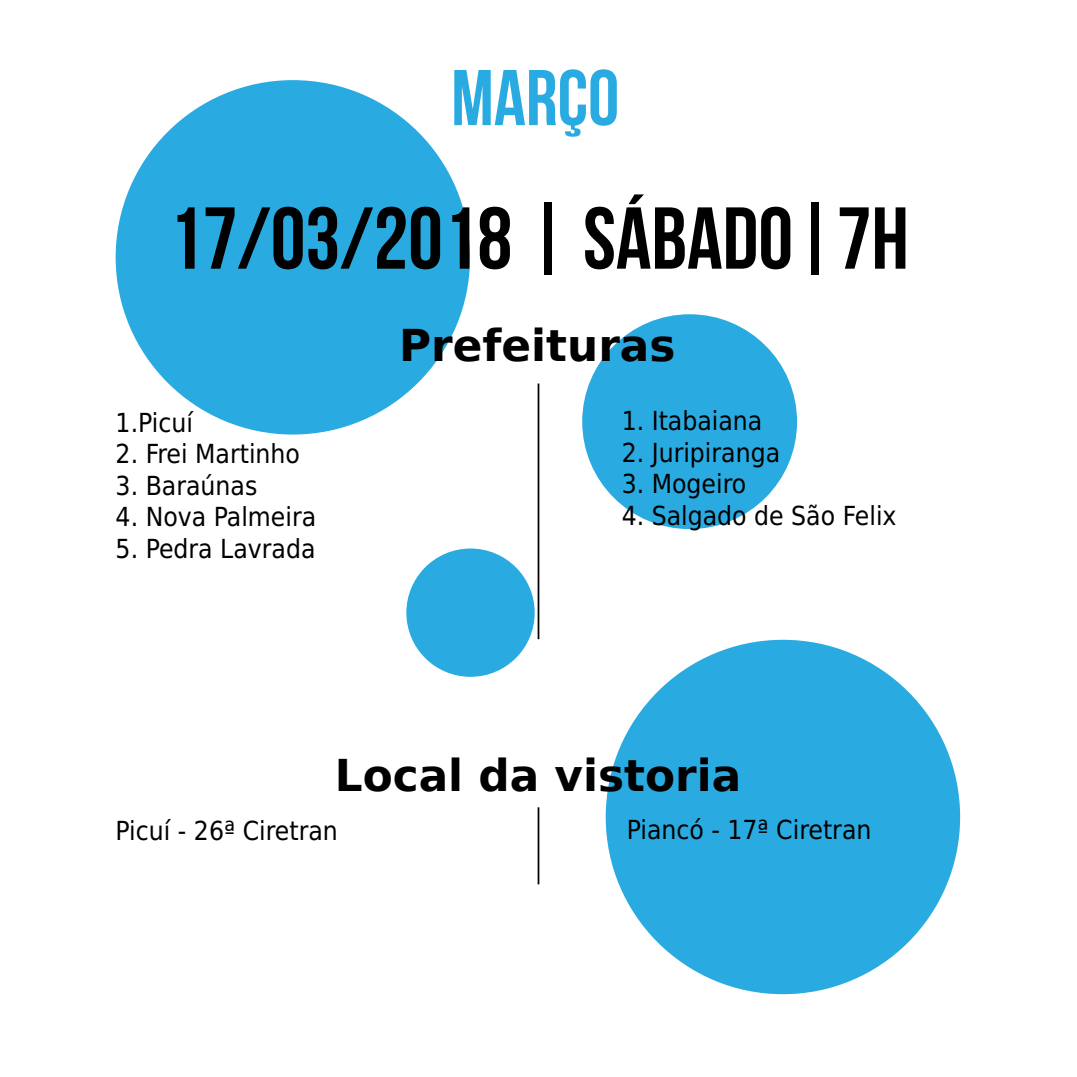
<style>
.page{position:relative;width:1077px;height:1077px;background:#fff}
.page>*{position:absolute;margin:0;border:0;box-sizing:border-box;transform-origin:0 0}
.t1{font:87.5px "Bebas Neue";color:#000}
.t2{font:78.75px "Bebas Neue";color:#29abe2}
.t3{font:700 43.75px "DejaVu Sans";color:#000}
.t4{font:26.25px "DejaVu Sans Condensed";color:#000}
</style>
<div class="page">
<div style="left:116px;top:80px;width:354px;height:354px;background:#29abe2;border-radius:50%"></div>
<div style="left:605px;top:639px;width:354px;height:355px;background:#29abe2;border-radius:50%"></div>
<div style="left:582px;top:314px;width:215px;height:215px;background:#29abe2;border-radius:50%"></div>
<div style="left:406px;top:548px;width:128px;height:128px;background:#29abe2;border-radius:50%"></div>
<hr style="left:537px;top:383px;width:2px;height:256px;background:#000">
<hr style="left:537px;top:807px;width:2px;height:77px;background:#000">
<h2 class="t2" style="left:451px;top:55px;width:169px">MARÇO</h2>
<h1 class="t1" style="left:168px;top:190px;width:742px">17/03/2018 | SÁBADO|7H</h1>
<p class="t4" style="left:116px;top:399px;width:79px">1.Picuí</p>
<p class="t4" style="left:116px;top:431px;width:186px">2. Frei Martinho</p>
<p class="t4" style="left:116px;top:462px;width:143px">3. Baraúnas</p>
<p class="t4" style="left:116px;top:494px;width:202px">4. Nova Palmeira</p>
<p class="t4" style="left:116px;top:525px;width:201px">5. Pedra Lavrada</p>
<h3 class="t3" style="left:399px;top:310px;width:278px">Prefeituras</h3>
<p class="t4" style="left:621px;top:398px;width:142px">1. Itabaiana</p>
<p class="t4" style="left:621px;top:429px;width:160px">2. Juripiranga</p>
<p class="t4" style="left:621px;top:461px;width:126px">3. Mogeiro</p>
<p class="t4" style="left:621px;top:492px;width:276px">4. Salgado de São Felix</p>
<h3 class="t3" style="left:335px;top:739px;width:408px">Local da vistoria</h3>
<p class="t4" style="left:626px;top:806px;width:246px">Piancó - 17ª Ciretran</p>
<p class="t4" style="left:116px;top:807px;width:224px">Picuí - 26ª Ciretran</p>
</div>
